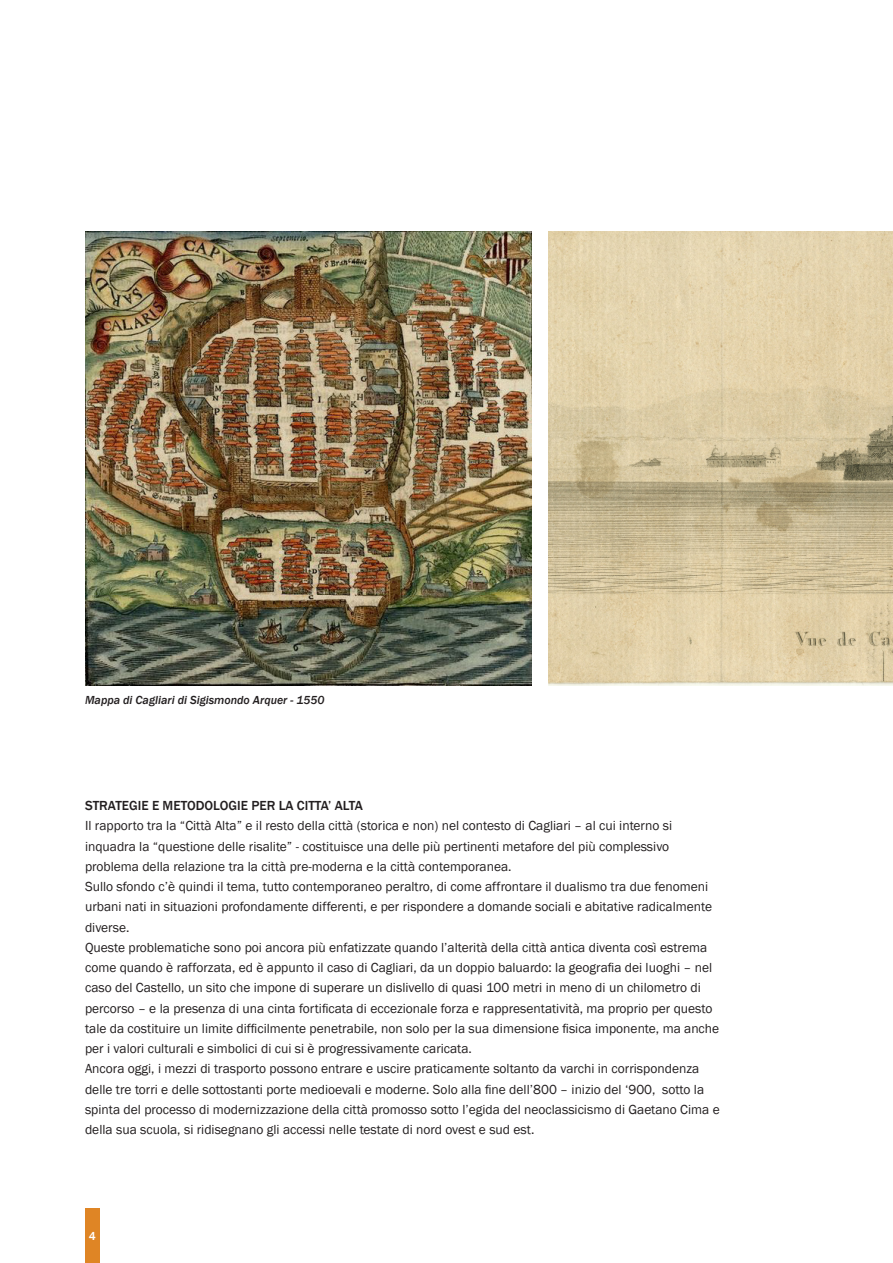
<style>
.page{position:relative;width:893px;height:1263px;background:#fff}
.page>*{position:absolute;margin:0;border:0;box-sizing:border-box;transform-origin:0 0}
.Normale{font:13.5px/20.2px "Franklin Gothic";color:#231f20}
.Normale-2{font:500 13.5px "Franklin Gothic";color:#231f20}
.t1{font:italic 500 12px "Franklin Gothic";color:#231f20}
.t2{font:500 12px "Franklin Gothic";color:#fff}
</style>
<div class="page">
<div style="left:85px;top:1209px;width:15px;height:54px;background:#df8525"></div>
<img style="left:85px;top:231px;width:446px;height:454px">
<img style="left:549px;top:231px;width:344px;height:454px">
<p class="t1" style="left:85px;top:692px;width:241px">Mappa di Cagliari di Sigismondo Arquer - 1550</p>
<p class="Normale-2" style="left:85px;top:797px;width:279px">STRATEGIE E METODOLOGIE PER LA CITTA’ ALTA</p>
<p class="Normale" style="left:85px;top:816px;width:589px">Il rapporto tra la “Città Alta” e il resto della città (storica e non) nel contesto di Cagliari – al cui interno si inquadra la “questione delle risalite” - costituisce una delle più pertinenti metafore del più complessivo problema della relazione tra la città pre-moderna e la città contemporanea.</p>
<p class="Normale" style="left:85px;top:877px;width:628px">Sullo sfondo c’è quindi il tema, tutto contemporaneo peraltro, di come affrontare il dualismo tra due fenomeni urbani nati in situazioni profondamente differenti, e per rispondere a domande sociali e abitative radicalmente diverse.</p>
<p class="Normale" style="left:85px;top:937px;width:636px">Queste problematiche sono poi ancora più enfatizzate quando l’alterità della città antica diventa così estrema come quando è rafforzata, ed è appunto il caso di Cagliari, da un doppio baluardo: la geografia dei luoghi – nel caso del Castello, un sito che impone di superare un dislivello di quasi 100 metri in meno di un chilometro di percorso – e la presenza di una cinta fortificata di eccezionale forza e rappresentatività, ma proprio per questo tale da costituire un limite difficilmente penetrabile, non solo per la sua dimensione fisica imponente, ma anche per i valori culturali e simbolici di cui si è progressivamente caricata.</p>
<p class="Normale" style="left:85px;top:1059px;width:636px">Ancora oggi, i mezzi di trasporto possono entrare e uscire praticamente soltanto da varchi in corrispondenza delle tre torri e delle sottostanti porte medioevali e moderne. Solo alla fine dell’800 – inizio del ‘900, sotto la spinta del processo di modernizzazione della città promosso sotto l’egida del neoclassicismo di Gaetano Cima e della sua scuola, si ridisegnano gli accessi nelle testate di nord ovest e sud est.</p>
<p class="t2" style="left:89px;top:1229px;width:9px">4</p>
</div>
